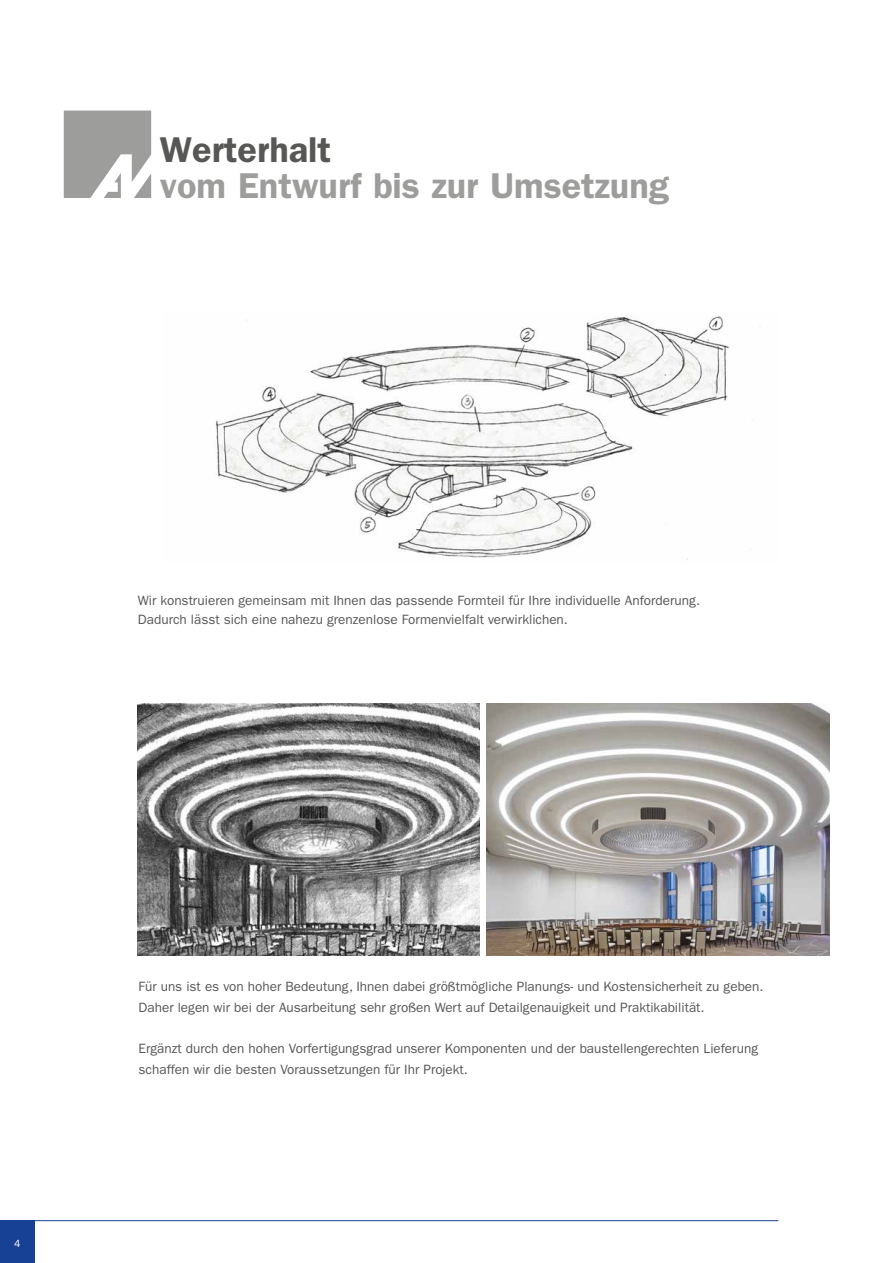
<style>
.page{position:relative;width:893px;height:1263px;background:#fff}
.page>*{position:absolute;margin:0;border:0;box-sizing:border-box;transform-origin:0 0}
.t1{font:600 36px "ITC Franklin Gothic Std";color:#9d9d9c}
.t2{font:600 36px "ITC Franklin Gothic Std";color:#575756}
.t3{font:13.5px/20.5px "ITC Franklin Gothic Std";color:#575756}
.t4{font:10.5px "ITC Franklin Gothic Std";color:#fff}
</style>
<div class="page">
<div style="left:0;top:1220px;width:34px;height:43px;background:#164194"></div>
<hr style="left:24px;top:1220px;width:754px;height:1px;background:#164194">
<img style="left:487px;top:704px;width:342px;height:252px">
<img style="left:138px;top:704px;width:341px;height:251px">
<svg style="left:64px;top:111px;width:87px;height:87px"></svg>
<img style="left:215px;top:316px;width:514px;height:244px">
<h1 class="t2" style="left:160px;top:128px;width:173px">Werterhalt</h1>
<h1 class="t1" style="left:160px;top:164px;width:511px">vom Entwurf bis zur Umsetzung</h1>
<p class="t3" style="left:138px;top:590px;width:564px;line-height:19.5px">Wir konstruieren gemeinsam mit Ihnen das passende Formteil für Ihre individuelle Anforderung.<br>Dadurch lässt sich eine nahezu grenzenlose Formenvielfalt verwirklichen.</p>
<p class="t4" style="left:14px;top:1237px;width:8px">4</p>
<p class="t3" style="left:139px;top:977px;width:626px">Für uns ist es von hoher Bedeutung, Ihnen dabei größtmögliche Planungs- und Kostensicherheit zu geben.<br>Daher legen wir bei der Ausarbeitung sehr großen Wert auf Detailgenauigkeit und Praktikabilität.</p>
<p class="t3" style="left:139px;top:1038px;width:621px">Ergänzt durch den hohen Vorfertigungsgrad unserer Komponenten und der baustellengerechten Lieferung schaffen wir die besten Voraussetzungen für Ihr Projekt.</p>
</div>
